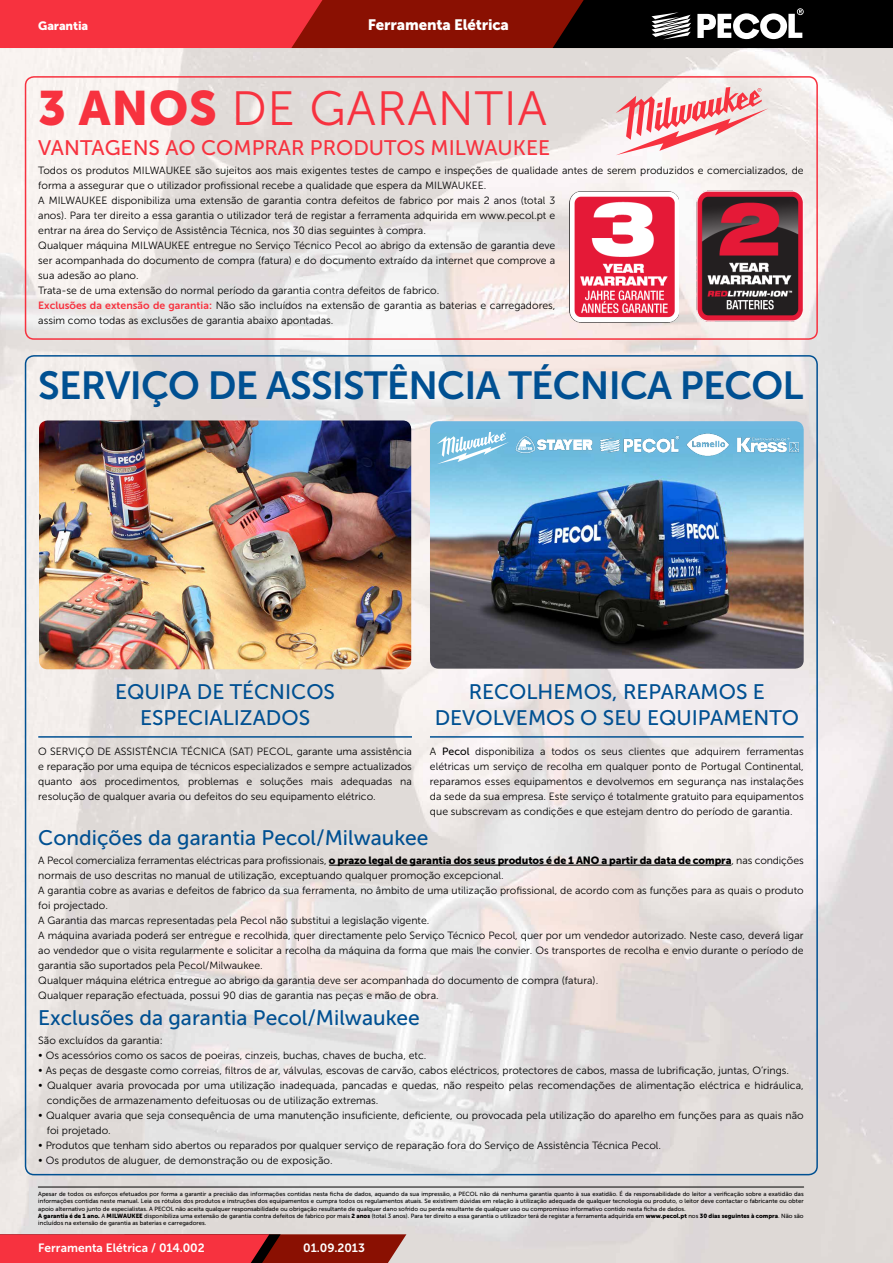
<style>
.page{position:relative;width:893px;height:1263px;background:#fff}
.page>*{position:absolute;margin:0;border:0;box-sizing:border-box;transform-origin:0 0}
.t1{font:48px "Museo Sans 300";letter-spacing:.015em;color:#f7323f}
.t2{font:39px "Museo Sans 700";letter-spacing:-.02em;color:#005092}
.t3{font:21px/26.2px "Museo Sans 500";color:#005092;text-align:center}
.t4{font:21px "Museo Sans 500";color:#f7323f}
.t5{font:15px "Museo Sans 900";letter-spacing:-.01em;color:#fff}
.t6{font:12px "Museo Sans 700";color:#fff}
.t7{font:12px "Museo Sans 900";letter-spacing:-.01em;color:#fff}
.t8{font:10.5px/15px "Museo Sans 300";color:#000}
.t9{font:6px/7.2px "Museo Sans 500";color:#000}
.s1{font-family:"Museo Sans 900"}
.s2{font-family:"Museo Sans 700";color:#f7323f}
.s3{font-family:"Museo Sans 500"}
</style>
<div class="page">
<img style="left:0;top:48px;width:893px;height:1215px">
<svg style="left:0;top:1234px;width:406px;height:29px;background:#cc2a2e"></svg>
<svg style="left:0;top:0;width:893px;height:48px;background:#892122"></svg>
<div style="left:25px;top:76px;width:793px;height:264px;border:2px solid #f7323f;border-radius:9px"></div>
<hr style="left:329px;top:865px;width:402px;height:1px;background:#000">
<img style="left:39px;top:420px;width:372px;height:249px">
<img style="left:430px;top:421px;width:374px;height:248px">
<hr style="left:38px;top:736px;width:374px;height:2px;background:#005092">
<hr style="left:430px;top:736px;width:374px;height:2px;background:#005092">
<svg style="left:616px;top:87px;width:152px;height:68px"></svg>
<svg style="left:437px;top:432px;width:72px;height:32px"></svg>
<img style="left:514px;top:431px;width:289px;height:27px">
<img style="left:697px;top:191px;width:107px;height:131px">
<img style="left:569px;top:191px;width:110px;height:132px">
<hr style="left:38px;top:1187px;width:766px;height:1px;background:#000">
<p class="t7" style="left:38px;top:19px;width:51px">Garantia</p>
<h3 class="t5" style="left:368px;top:16px;width:143px">Ferramenta Elétrica</h3>
<h1 class="t1" style="left:38px;top:83px;width:510px"><span class="s1">3 ANOS</span> DE GARANTIA</h1>
<h3 class="t4" style="left:38px;top:137px;width:513px">VANTAGENS AO COMPRAR PRODUTOS MILWAUKEE</h3>
<p class="t8" style="left:38px;top:163px;width:767px">Todos os produtos MILWAUKEE são sujeitos aos mais exigentes testes de campo e inspeções de qualidade antes de serem produzidos e comercializados, de forma a assegurar que o utilizador profissional recebe a qualidade que espera da MILWAUKEE.<br>A MILWAUKEE disponibiliza uma extensão de garantia contra defeitos de fabrico por mais 2 anos (total 3<br>anos). Para ter direito a essa garantia o utilizador terá de registar a ferramenta adquirida em www.pecol.pt e<br>entrar na área do Serviço de Assistência Técnica, nos 30 dias seguintes à compra.<br>Qualquer máquina MILWAUKEE entregue no Serviço Técnico Pecol ao abrigo da extensão de garantia deve<br>ser acompanhada do documento de compra (fatura) e do documento extraído da internet que comprove a<br>sua adesão ao plano.<br>Trata-se de uma extensão do normal período da garantia contra defeitos de fabrico.<br><span class="s2">Exclusões da extensão de garantia:</span> Não são incluídos na extensão de garantia as baterias e carregadores,<br>assim como todas as exclusões de garantia abaixo apontadas.</p>
<h2 class="t2" style="left:38px;top:364px;width:767px">SERVIÇO DE ASSISTÊNCIA TÉCNICA PECOL</h2>
<h3 class="t3" style="left:115px;top:679px;width:221px">EQUIPA DE TÉCNICOS<br>ESPECIALIZADOS</h3>
<p class="t8" style="left:38px;top:744px;width:375px;text-align:justify">O SERVIÇO DE ASSISTÊNCIA TÉCNICA (SAT) PECOL, garante uma assistência e reparação por uma equipa de técnicos especializados e sempre actualizados quanto aos procedimentos, problemas e soluções mais adequadas na resolução de qualquer avaria ou defeitos do seu equipamento elétrico.</p>
<h3 class="t3" style="left:435px;top:679px;width:366px">RECOLHEMOS, REPARAMOS E<br>DEVOLVEMOS O SEU EQUIPAMENTO</h3>
<p class="t8" style="left:430px;top:744px;width:375px;text-align:justify">A <span class="s3">Pecol</span> disponibiliza a todos os seus clientes que adquirem ferramentas elétricas um serviço de recolha em qualquer ponto de Portugal Continental, reparamos esses equipamentos e devolvemos em segurança nas instalações da sede da sua empresa. Este serviço é totalmente gratuito para equipamentos que subscrevam as condições e que estejam dentro do período de garantia.</p>
<h3 class="t3" style="left:38px;top:825px;width:392px">Condições da garantia Pecol/Milwaukee</h3>
<p class="t8" style="left:38px;top:853px;width:767px">A Pecol comercializa ferramentas eléctricas para profissionais, <span class="s1">o prazo legal de garantia dos seus produtos é de 1 ANO a partir da data de compra</span>, nas condições normais de uso descritas no manual de utilização, exceptuando qualquer promoção excepcional.<br>A garantia cobre as avarias e defeitos de fabrico da sua ferramenta, no âmbito de uma utilização profissional, de acordo com as funções para as quais o produto foi projectado.<br>A Garantia das marcas representadas pela Pecol não substitui a legislação vigente.<br>A máquina avariada poderá ser entregue e recolhida, quer directamente pelo Serviço Técnico Pecol, quer por um vendedor autorizado. Neste caso, deverá ligar ao vendedor que o visita regularmente e solicitar a recolha da máquina da forma que mais lhe convier. Os transportes de recolha e envio durante o período de garantia são suportados pela Pecol/Milwaukee.<br>Qualquer máquina elétrica entregue ao abrigo da garantia deve ser acompanhada do documento de compra (fatura).<br>Qualquer reparação efectuada, possui 90 dias de garantia nas peças e mão de obra.</p>
<h3 class="t3" style="left:38px;top:1005px;width:383px">Exclusões da garantia Pecol/Milwaukee</h3>
<p class="t8" style="left:38px;top:1033px;width:126px">São excluídos da garantia:</p>
<p class="t8" style="left:38px;top:1048px;width:390px">• Os acessórios como os sacos de poeiras, cinzeis, buchas, chaves de bucha, etc.</p>
<p class="t8" style="left:38px;top:1063px;width:752px">• As peças de desgaste como correias, filtros de ar, válvulas, escovas de carvão, cabos eléctricos, protectores de cabos, massa de lubrificação, juntas, O’rings.</p>
<p class="t8" style="left:47px;top:1078px;width:758px;text-indent:-9px">• Qualquer avaria provocada por uma utilização inadequada, pancadas e quedas, não respeito pelas recomendações de alimentação eléctrica e hidráulica, condições de armazenamento defeituosas ou de utilização extremas.</p>
<p class="t8" style="left:47px;top:1108px;width:758px;text-indent:-9px">• Qualquer avaria que seja consequência de uma manutenção insuficiente, deficiente, ou provocada pela utilização do aparelho em funções para as quais não foi projetado.</p>
<p class="t8" style="left:38px;top:1138px;width:624px">• Produtos que tenham sido abertos ou reparados por qualquer serviço de reparação fora do Serviço de Assistência Técnica Pecol.</p>
<p class="t8" style="left:38px;top:1153px;width:296px">• Os produtos de aluguer, de demonstração ou de exposição.</p>
<p class="t9" style="left:38px;top:1190px;width:767px">Apesar de todos os esforços efetuados por forma a garantir a precisão das informações contidas nesta ficha de dados, aquando da sua impressão, a PECOL não dá nenhuma garantia quanto à sua exatidão. É da responsabilidade do leitor a verificação sobre a exatidão das informações contidas neste manual. Leia os rótulos dos produtos e instruções dos equipamentos e cumpra todos os regulamentos atuais. Se existirem dúvidas em relação à utilização adequada de qualquer tecnologia ou produto, o leitor deve contactar o fabricante ou obter apoio alternativo junto de especialistas. A PECOL não aceita qualquer responsabilidade ou obrigação resultante de qualquer dano sofrido ou perda resultante de qualquer uso ou compromisso informativo contido nesta ficha de dados.<br><span class="s1">A garantia é de 1 ano.</span> A <span class="s1">MILWAUKEE</span> disponibiliza uma extensão de garantia contra defeitos de fabrico por mais <span class="s1">2 anos</span> (total 3 anos). Para ter direito a essa garantia o utilizador terá de registar a ferramenta adquirida em <span class="s1">www.pecol.pt</span> nos <span class="s1">30 dias seguintes à compra</span>. Não são incluídos na extensão de garantia as baterias e carregadores.</p>
<p class="t6" style="left:38px;top:1241px;width:168px">Ferramenta Elétrica / 014.002</p>
<p class="t6" style="left:303px;top:1241px;width:63px">01.09.2013</p>
</div>
